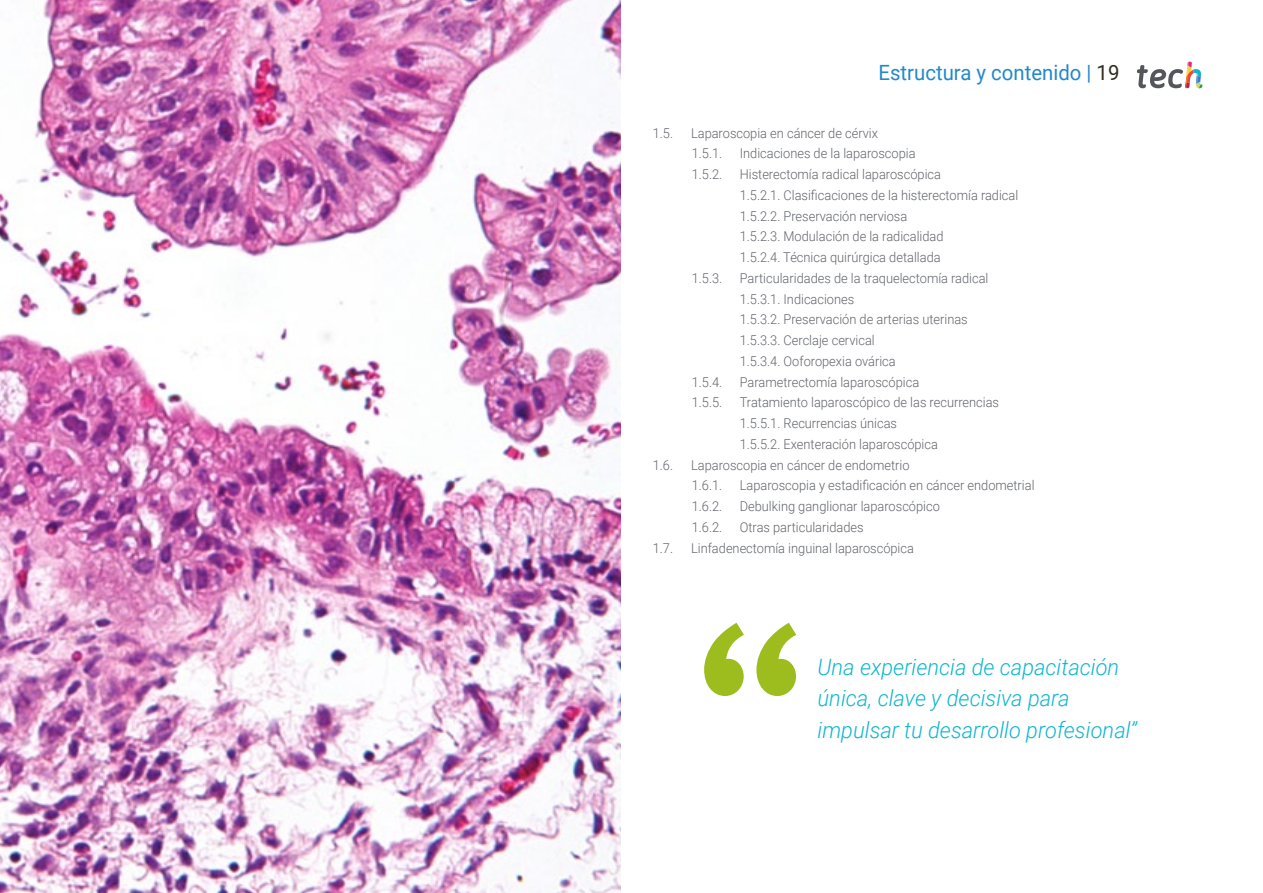
<style>
.page{position:relative;width:1263px;height:893px;background:#fff}
.page>*{position:absolute;margin:0;border:0;box-sizing:border-box;transform-origin:0 0}
.t1{font:italic 300 22.5px/31.5px "Roboto";color:#0fb6cf}
.t2{font:21px "Roboto";color:#2488c9}
.t3{font:300 13.5px/20.7px "Roboto";color:#61646a;scale:.95 1}
.s1{color:#312e20}
</style>
<div class="page">
<img style="left:0;top:0;width:621px;height:893px">
<svg style="left:704px;top:623px;width:92px;height:73px"></svg>
<svg style="left:1137px;top:62px;width:65px;height:27px"></svg>
<h2 class="t2" style="left:878px;top:57px;width:242px">Estructura y contenido | <span class="s1">19</span></h2>
<p class="t3" style="left:653px;top:122px;width:23px">1.5.</p>
<p class="t3" style="left:691px;top:122px;width:198px">Laparoscopia en cáncer de cérvix<br>1.5.1.</p>
<p class="t3" style="left:740px;top:143px;width:187px">Indicaciones de la laparoscopia</p>
<p class="t3" style="left:692px;top:164px;width:34px">1.5.2.</p>
<p class="t3" style="left:740px;top:164px;width:295px">Histerectomía radical laparoscópica<br>1.5.2.1. Clasificaciones de la histerectomía radical 1.5.2.2. Preservación nerviosa<br>1.5.2.3. Modulación de la radicalidad<br>1.5.2.4. Técnica quirúrgica detallada</p>
<p class="t3" style="left:692px;top:267px;width:34px">1.5.3.</p>
<p class="t3" style="left:740px;top:267px;width:263px">Particularidades de la traquelectomía radical 1.5.3.1. Indicaciones<br>1.5.3.2. Preservación de arterias uterinas 1.5.3.3. Cerclaje cervical<br>1.5.3.4. Ooforopexia ovárica</p>
<p class="t3" style="left:692px;top:371px;width:34px">1.5.4.</p>
<p class="t3" style="left:740px;top:371px;width:190px">Parametrectomía laparoscópica</p>
<p class="t3" style="left:692px;top:392px;width:34px">1.5.5.</p>
<p class="t3" style="left:740px;top:392px;width:275px">Tratamiento laparoscópico de las recurrencias<br>1.5.5.1. Recurrencias únicas<br>1.5.5.2. Exenteración laparoscópica</p>
<p class="t3" style="left:653px;top:454px;width:23px">1.6.</p>
<p class="t3" style="left:691px;top:454px;width:232px">Laparoscopia en cáncer de endometrio<br>1.6.1.</p>
<p class="t3" style="left:740px;top:475px;width:312px">Laparoscopia y estadificación en cáncer endometrial</p>
<p class="t3" style="left:692px;top:496px;width:34px">1.6.2.</p>
<p class="t3" style="left:740px;top:496px;width:212px">Debulking ganglionar laparoscópico</p>
<p class="t3" style="left:692px;top:516px;width:34px">1.6.2.</p>
<p class="t3" style="left:740px;top:516px;width:132px">Otras particularidades</p>
<p class="t3" style="left:653px;top:537px;width:23px">1.7.</p>
<p class="t3" style="left:691px;top:537px;width:236px">Linfadenectomía inguinal laparoscópica</p>
<h1 class="t1" style="left:817px;top:650px;width:321px">Una experiencia de capacitación única, clave y decisiva para impulsar tu desarrollo profesional”</h1>
</div>
